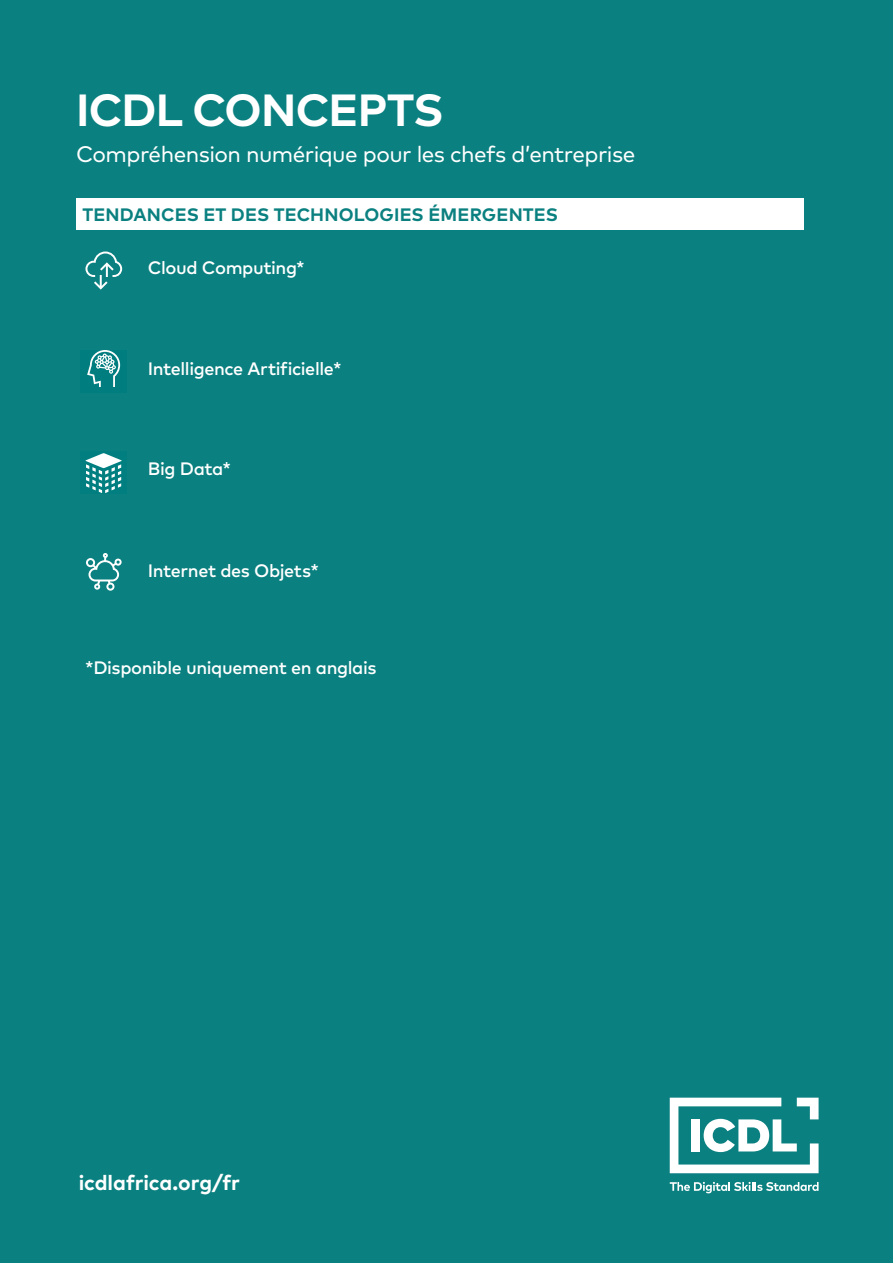
<style>
.page{position:relative;width:893px;height:1263px;background:#0b8080}
.page>*{position:absolute;margin:0;border:0;box-sizing:border-box;transform-origin:0 0}
.t1{font:700 45px "Mark Pro";letter-spacing:-.015em;color:#fff}
.t2{font:22.5px "Mark Pro";letter-spacing:-.025em;color:#fff}
.t3{font:700 21px "Mark Pro";letter-spacing:-.005em;color:#fff}
.t4{font:500 18px "Mark Pro";letter-spacing:-.025em;color:#fff}
.t5{font:700 18px "Mark Pro";letter-spacing:.005em;color:#0b8080}
</style>
<div class="page">
<svg style="left:670px;top:1098px;width:149px;height:75px"></svg>
<svg style="left:670px;top:1182px;width:149px;height:11px"></svg>
<div style="left:76px;top:198px;width:727px;height:32px;background:#fff"></div>
<svg style="left:85px;top:251px;width:37px;height:39px"></svg>
<div style="left:80px;top:350px;width:47px;height:42px;background:#007d7f"></div>
<svg style="left:87px;top:350px;width:33px;height:37px"></svg>
<div style="left:80px;top:452px;width:47px;height:42px;background:#007e80"></div>
<svg style="left:85px;top:453px;width:37px;height:40px"></svg>
<svg style="left:86px;top:553px;width:36px;height:38px"></svg>
<h1 class="t1" style="left:76px;top:76px;width:369px">ICDL CONCEPTS</h1>
<p class="t2" style="left:76px;top:137px;width:561px">Compréhension numérique pour les chefs d’entreprise</p>
<p class="t5" style="left:82px;top:201px;width:477px">TENDANCES ET DES TECHNOLOGIES ÉMERGENTES</p>
<p class="t4" style="left:148px;top:254px;width:158px">Cloud Computing*</p>
<p class="t4" style="left:148px;top:355px;width:195px">Intelligence Artificielle*</p>
<p class="t4" style="left:148px;top:455px;width:85px">Big Data*</p>
<p class="t4" style="left:148px;top:557px;width:172px">Internet des Objets*</p>
<p class="t4" style="left:85px;top:654px;width:293px">*Disponible uniquement en anglais</p>
<p class="t3" style="left:79px;top:1167px;width:163px">icdlafrica.org/fr</p>
</div>
